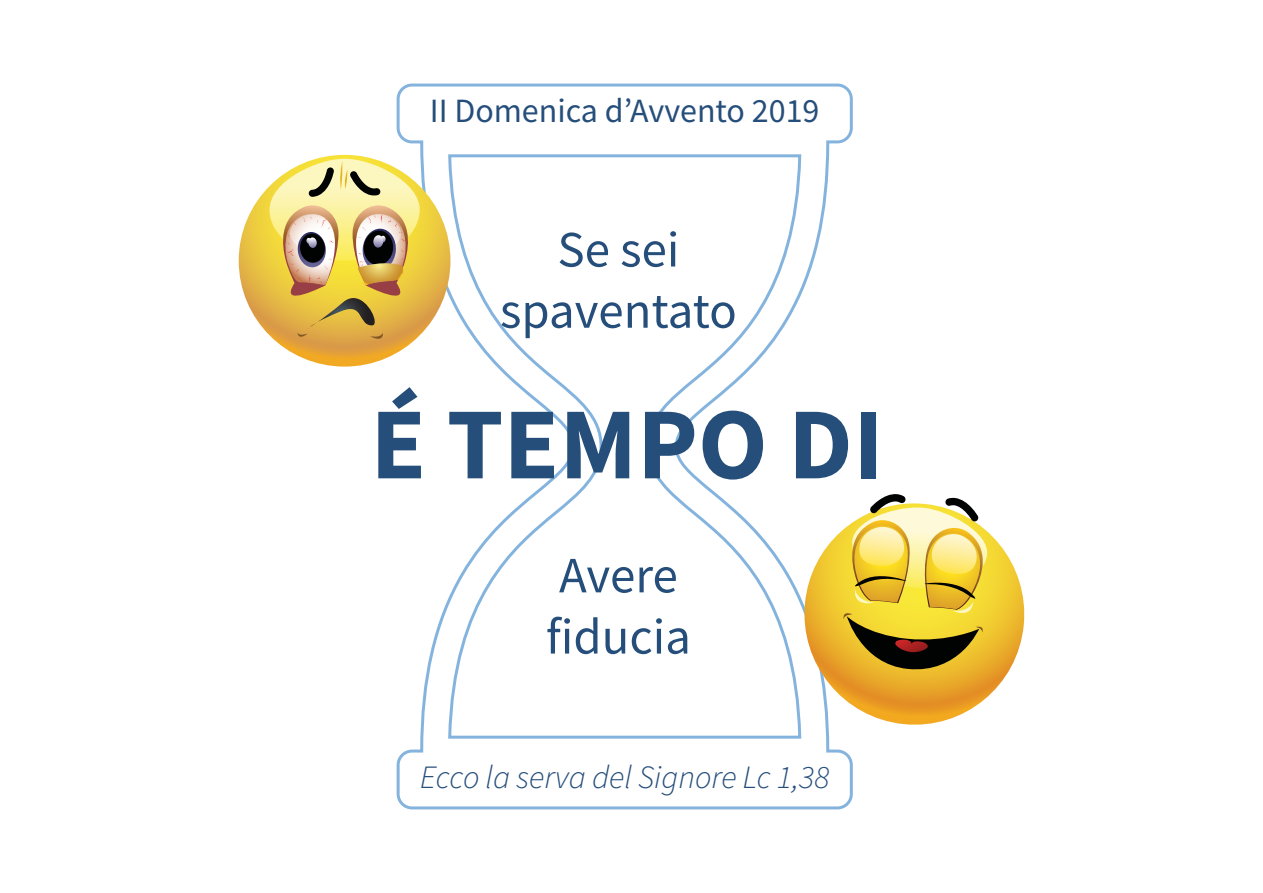
<style>
.page{position:relative;width:1263px;height:893px;background:#fff}
.page>*{position:absolute;margin:0;border:0;box-sizing:border-box;transform-origin:0 0}
.t1{font:51px/61.2px "Source Sans Pro";color:#254e7a;text-align:center}
.t2{font:34.05px "Source Sans Pro";color:#254e7a}
.t3{font:italic 300 32.55px "Source Sans Pro";color:#254e7a}
</style>
<div class="page">
<svg style="left:397px;top:84px;width:456px;height:725px"></svg>
<svg style="left:378px;top:387px;width:43px;height:91px"></svg>
<svg style="left:449px;top:412px;width:52px;height:66px"></svg>
<svg style="left:511px;top:412px;width:43px;height:66px"></svg>
<svg style="left:567px;top:412px;width:62px;height:66px"></svg>
<svg style="left:645px;top:412px;width:49px;height:66px"></svg>
<svg style="left:703px;top:411px;width:60px;height:69px"></svg>
<svg style="left:796px;top:412px;width:52px;height:66px"></svg>
<div style="left:861px;top:412px;width:15px;height:66px;background:#254e7a"></div>
<svg style="left:799px;top:503px;width:226px;height:227px"></svg>
<svg style="left:842px;top:493px;width:148px;height:181px;background:#d2ba55"></svg>
<svg style="left:239px;top:155px;width:211px;height:212px;background:#e8b83f"></svg>
<svg style="left:269px;top:159px;width:151px;height:185px;background:#d6bc71"></svg>
<p class="t2" style="left:430px;top:89px;width:391px">II Domenica d’Avvento 2019</p>
<p class="t1" style="left:500px;top:219px;width:238px">Se sei spaventato</p>
<p class="t1" style="left:546px;top:545px;width:146px;text-align:left">Avere fiducia</p>
<p class="t3" style="left:420px;top:758px;width:411px">Ecco la serva del Signore Lc 1,38</p>
</div>
